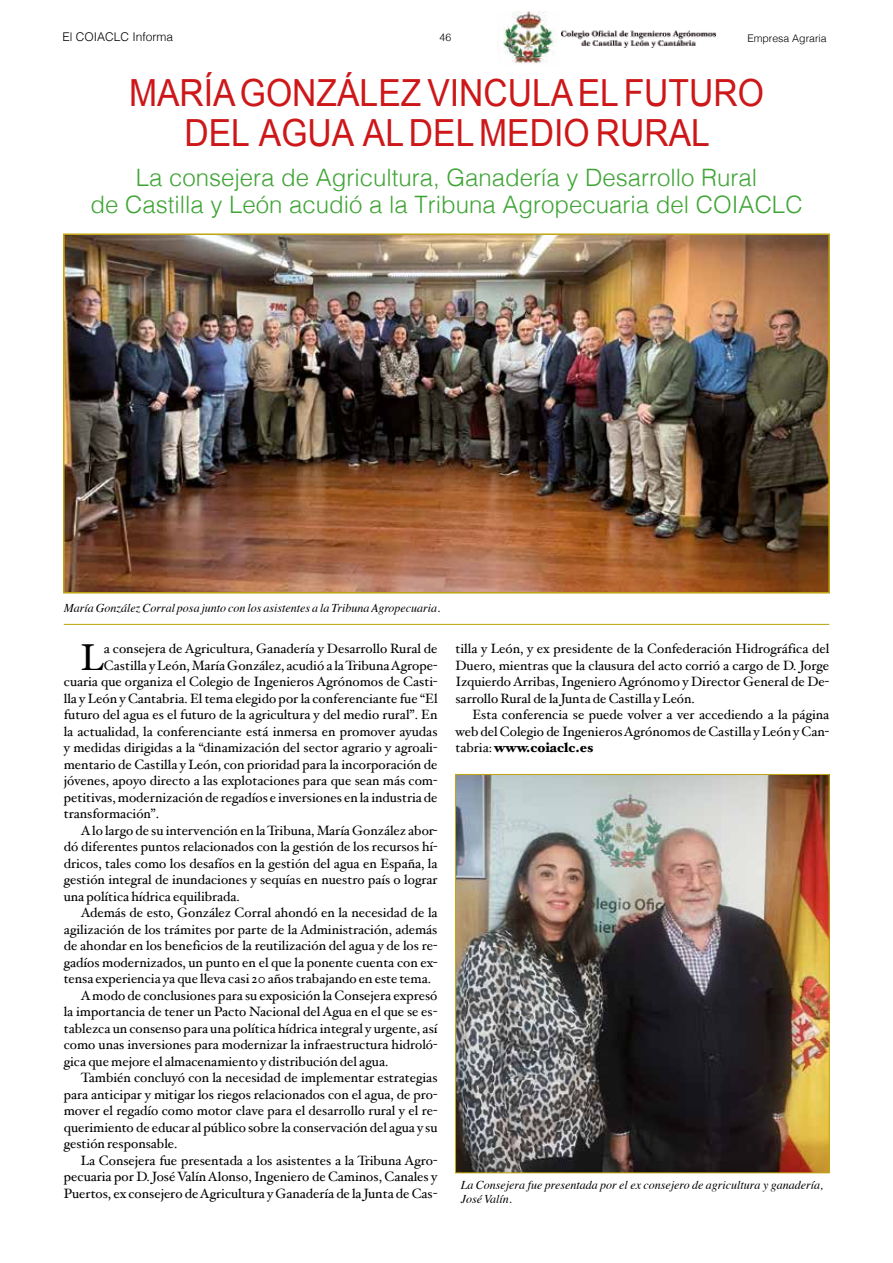
<style>
.page{position:relative;width:893px;height:1263px;background:#fff}
.page>*{position:absolute;margin:0;border:0;box-sizing:border-box;transform-origin:0 0}
.t1{font:37.5px "Hoefler Text";color:#000}
.t2{font:37.35px/40px "Arial";color:#cd1719;text-align:center;scale:.9 1}
.t3{font:300 24px/27px "Helvetica";color:#3fa535;text-align:center}
.t4{font:13.5px/16.5px "Hoefler Text";color:#000;text-align:justify}
.t5{font:italic 12px/13.5px "Times";color:#000}
.t6{font:300 12px "Helvetica";color:#000}
.t7{font:300 10.5px "Helvetica";color:#000}
.s1{font-weight:900}
</style>
<div class="page">
<img style="left:503px;top:11px;width:51px;height:53px">
<img style="left:561px;top:30px;width:155px;height:18px">
<img style="left:66px;top:236px;width:761px;height:354px">
<div style="left:63px;top:233px;width:767px;height:360px;border:2px solid #c0a614"></div>
<hr style="left:64px;top:624px;width:765px;height:1px;background:#c0a614">
<img style="left:457px;top:776px;width:371px;height:395px">
<div style="left:455px;top:774px;width:375px;height:399px;border:1px solid #c0a614"></div>
<p class="t6" style="left:62px;top:27px;width:112px">El COIACLC Informa</p>
<p class="t7" style="left:440px;top:28px;width:13px">46</p>
<p class="t7" style="left:747px;top:29px;width:81px">Empresa Agraria</p>
<h2 class="t2" style="left:129px;top:73px;width:707px">MARÍA GONZÁLEZ VINCULA EL FUTURO<br>DEL AGUA AL DEL MEDIO RURAL</h2>
<h3 class="t3" style="left:90px;top:162px;width:714px">La consejera de Agricultura, Ganadería y Desarrollo Rural<br>de Castilla y León acudió a la Tribuna Agropecuaria del COIACLC</h3>
<p class="t5" style="left:64px;top:600px;width:378px">María González Corral posa junto con los asistentes a la Tribuna Agropecuaria.</p>
<h1 class="t1" style="left:81px;top:635px;width:25px">L</h1>
<p class="t4" style="left:104px;top:640px;width:335px">a consejera de Agricultura, Ganadería y Desarrollo Rural de</p>
<p class="t4" style="left:104px;top:657px;width:335px">Castilla y León, María González, acudió a la Tribuna Agrope-</p>
<p class="t4" style="left:64px;top:673px;width:375px">cuaria que organiza el Colegio de Ingenieros Agrónomos de Casti-</p>
<p class="t4" style="left:64px;top:690px;width:375px">lla y León y Cantabria. El tema elegido por la conferenciante fue “El</p>
<p class="t4" style="left:64px;top:706px;width:375px">futuro del agua es el futuro de la agricultura y del medio rural”. En</p>
<p class="t4" style="left:64px;top:723px;width:375px">la actualidad, la conferenciante está inmersa en promover ayudas</p>
<p class="t4" style="left:64px;top:739px;width:375px">y medidas dirigidas a la “dinamización del sector agrario y agroali-</p>
<p class="t4" style="left:64px;top:756px;width:375px">mentario de Castilla y León, con prioridad para la incorporación de</p>
<p class="t4" style="left:64px;top:772px;width:375px">jóvenes, apoyo directo a las explotaciones para que sean más com-</p>
<p class="t4" style="left:64px;top:789px;width:375px">petitivas, modernización de regadíos e inversiones en la industria de</p>
<p class="t4" style="left:64px;top:805px;width:97px">transformación”.</p>
<p class="t4" style="left:81px;top:822px;width:358px">A lo largo de su intervención en la Tribuna, María González abor-</p>
<p class="t4" style="left:64px;top:838px;width:375px">dó diferentes puntos relacionados con la gestión de los recursos hí-</p>
<p class="t4" style="left:64px;top:855px;width:375px">dricos, tales como los desafíos en la gestión del agua en España, la</p>
<p class="t4" style="left:64px;top:871px;width:375px">gestión integral de inundaciones y sequías en nuestro país o lograr</p>
<p class="t4" style="left:64px;top:888px;width:178px">una política hídrica equilibrada.</p>
<p class="t4" style="left:81px;top:904px;width:358px">Además de esto, González Corral ahondó en la necesidad de la</p>
<p class="t4" style="left:64px;top:921px;width:375px">agilización de los trámites por parte de la Administración, además</p>
<p class="t4" style="left:64px;top:937px;width:375px">de ahondar en los beneficios de la reutilización del agua y de los re-</p>
<p class="t4" style="left:64px;top:954px;width:375px">gadíos modernizados, un punto en el que la ponente cuenta con ex-</p>
<p class="t4" style="left:64px;top:970px;width:369px">tensa experiencia ya que lleva casi 20 años trabajando en este tema.</p>
<p class="t4" style="left:81px;top:987px;width:358px">A modo de conclusiones para su exposición la Consejera expresó</p>
<p class="t4" style="left:64px;top:1003px;width:375px">la importancia de tener un Pacto Nacional del Agua en el que se es-</p>
<p class="t4" style="left:64px;top:1020px;width:375px">tablezca un consenso para una política hídrica integral y urgente, así</p>
<p class="t4" style="left:64px;top:1036px;width:375px">como unas inversiones para modernizar la infraestructura hidroló-</p>
<p class="t4" style="left:64px;top:1053px;width:326px">gica que mejore el almacenamiento y distribución del agua.</p>
<p class="t4" style="left:81px;top:1069px;width:358px">También concluyó con la necesidad de implementar estrategias</p>
<p class="t4" style="left:64px;top:1086px;width:375px">para anticipar y mitigar los riegos relacionados con el agua, de pro-</p>
<p class="t4" style="left:64px;top:1102px;width:375px">mover el regadío como motor clave para el desarrollo rural y el re-</p>
<p class="t4" style="left:64px;top:1119px;width:375px">querimiento de educar al público sobre la conservación del agua y su</p>
<p class="t4" style="left:64px;top:1135px;width:115px">gestión responsable.</p>
<p class="t4" style="left:81px;top:1152px;width:358px">La Consejera fue presentada a los asistentes a la Tribuna Agro-</p>
<p class="t4" style="left:64px;top:1168px;width:375px">pecuaria por D. José Valín Alonso, Ingeniero de Caminos, Canales y</p>
<p class="t4" style="left:64px;top:1185px;width:375px">Puertos, ex consejero de Agricultura y Ganadería de la Junta de Cas-</p>
<p class="t4" style="left:455px;top:640px;width:375px">tilla y León, y ex presidente de la Confederación Hidrográfica del Duero, mientras que la clausura del acto corrió a cargo de D. Jorge Izquierdo Arribas, Ingeniero Agrónomo y Director General de De&shy;sarrollo Rural de la Junta de Castilla y León.</p>
<p class="t4" style="left:455px;top:706px;width:375px;text-indent:17px">Esta conferencia se puede volver a ver accediendo a la página web del Colegio de Ingenieros Agrónomos de Castilla y León y Can&shy;tabria: <span class="s1">www.coiaclc.es</span></p>
<p class="t5" style="left:461px;top:1178px;width:364px">La Consejera fue presentada por el ex consejero de agricultura y ganadería,<br>José Valín.</p>
</div>
